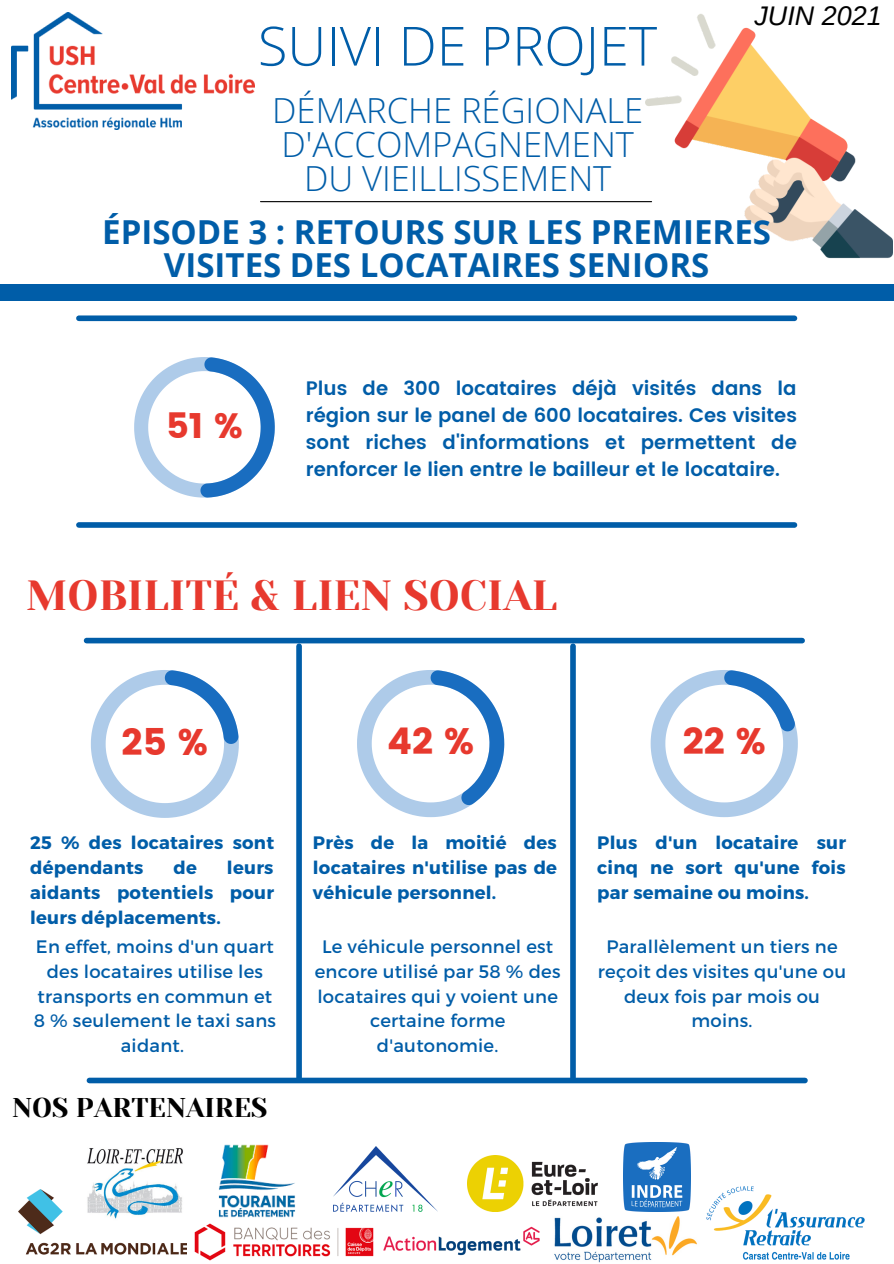
<style>
.page{position:relative;width:894px;height:1264px;background:#fff}
.page>*{position:absolute;margin:0;border:0;box-sizing:border-box;transform-origin:0 0}
.t1{font:300 54px "Open Sans";color:#005da8}
.t2{font:42px "Yeseva One";color:#e7392e}
.t3{font:36.9px "Poppins";color:#e7392e}
.t4{font:36.75px "Poppins";color:#e7392e}
.t5{font:35.1px "Poppins";color:#e7392e}
.t6{font:300 34.5px/33.8px "Open Sans";color:#005da8;text-align:center}
.t7{font:700 33px/32.7px "Open Sans";color:#005da8;text-align:center}
.t8{font:27px "Yeseva One";color:#000}
.t9{font:italic 27px "Arimo";color:#000}
.t10{font:600 19.5px/27px "Poppins";color:#005da8;text-align:justify}
.t11{font:18px/24.8px "Montserrat";letter-spacing:.015em;color:#005da8;text-align:center}
.t12{font:700 18px/24.8px "Montserrat";letter-spacing:.015em;color:#005da8;text-align:justify}
</style>
<div class="page">
<div style="left:0;top:284px;width:893px;height:17px;background:#005da8"></div>
<img style="left:645px;top:14px;width:246px;height:245px">
<hr style="left:260px;top:201px;width:391px;height:1px;background:#000">
<img style="left:12px;top:13px;width:242px;height:117px">
<img style="left:18px;top:1189px;width:169px;height:65px">
<img style="left:623px;top:1142px;width:67px;height:69px">
<img style="left:467px;top:1155px;width:130px;height:56px">
<img style="left:333px;top:1146px;width:104px;height:65px">
<img style="left:218px;top:1144px;width:78px;height:74px">
<img style="left:86px;top:1148px;width:99px;height:75px">
<img style="left:383px;top:1226px;width:157px;height:30px">
<img style="left:554px;top:1216px;width:143px;height:46px">
<img style="left:194px;top:1223px;width:180px;height:38px">
<div style="left:87px;top:637px;width:714px;height:6px;background:#005da8"></div>
<div style="left:89px;top:1077px;width:715px;height:6px;background:#005da8"></div>
<div style="left:296px;top:646px;width:6px;height:431px;background:#005da8"></div>
<div style="left:570px;top:646px;width:5px;height:431px;background:#005da8"></div>
<svg style="left:91px;top:670px;width:148px;height:148px"></svg>
<svg style="left:357px;top:670px;width:147px;height:147px"></svg>
<svg style="left:650px;top:670px;width:147px;height:147px"></svg>
<div style="left:79px;top:315px;width:715px;height:6px;background:#005da8"></div>
<div style="left:79px;top:522px;width:715px;height:6px;background:#005da8"></div>
<svg style="left:134px;top:357px;width:141px;height:140px"></svg>
<img style="left:706px;top:1186px;width:158px;height:73px">
<p class="t1" style="left:258px;top:8px;width:400px">SUIVI DE PROJET</p>
<p class="t9" style="left:754px;top:0;width:129px">JUIN 2021</p>
<p class="t6" style="left:272px;top:93px;width:372px">DÉMARCHE RÉGIONALE<br>D'ACCOMPAGNEMENT<br>DU VIEILLISSEMENT</p>
<p class="t7" style="left:102px;top:215px;width:670px">ÉPISODE 3 : RETOURS SUR LES PREMIERES<br>VISITES DES LOCATAIRES SENIORS</p>
<p class="t5" style="left:166px;top:405px;width:78px">51 %</p>
<p class="t10" style="left:306px;top:374px;width:492px">Plus de 300 locataires déjà visités dans la région sur le panel de 600 locataires. Ces visites sont riches d'informations et permettent de renforcer le lien entre le bailleur et le locataire.</p>
<p class="t2" style="left:26px;top:571px;width:533px">MOBILITÉ &amp; LIEN SOCIAL</p>
<p class="t3" style="left:122px;top:720px;width:88px">25 %</p>
<p class="t4" style="left:387px;top:720px;width:88px">42 %</p>
<p class="t4" style="left:682px;top:720px;width:84px">22 %</p>
<p class="t12" style="left:30px;top:829px;width:245px">25 % des locataires sont dépendants</p>
<p class="t12" style="left:30px;top:854px;width:245px;text-indent:197px">leurs aidants potentiels pour leurs déplacements.</p>
<p class="t12" style="left:173px;top:854px;width:25px">de</p>
<p class="t11" style="left:34px;top:933px;width:244px">En effet, moins d'un quart des locataires utilise les transports en commun et<br>8 % seulement le taxi sans aidant.</p>
<p class="t8" style="left:12px;top:1091px;width:256px">NOS PARTENAIRES</p>
<p class="t12" style="left:313px;top:829px;width:246px">Près de la moitié des locataires n'utilise pas de véhicule personnel.</p>
<p class="t12" style="left:597px;top:829px;width:250px">Plus d'un locataire sur cinq ne sort qu'une fois par semaine ou moins.</p>
<p class="t11" style="left:315px;top:933px;width:247px">Le véhicule personnel est encore utilisé par 58 % des locataires qui y voient une certaine forme d'autonomie.</p>
<p class="t11" style="left:597px;top:933px;width:249px">Parallèlement un tiers ne reçoit des visites qu'une ou deux fois par mois ou moins.</p>
</div>
